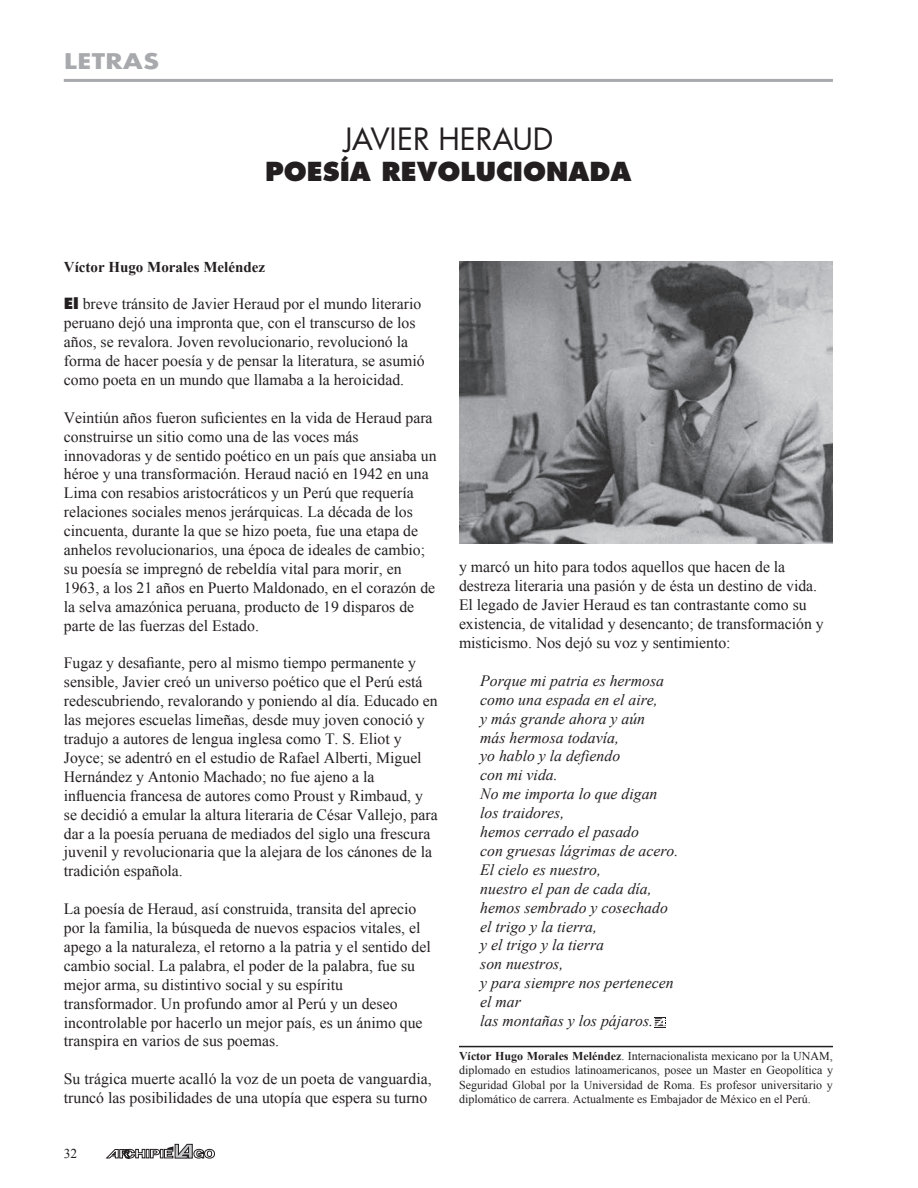
<style>
.page{position:relative;width:918px;height:1188px;background:#fff}
.page>*{position:absolute;margin:0;border:0;box-sizing:border-box;transform-origin:0 0}
.t1{font:30px "Futura";color:#231f20}
.t2{font:800 25.5px "Futura";color:#231f20}
.t3{font:700 21px "Futura";color:#a8a9ad;scale:1.2 1}
.t4{font:15.75px/18.9px "Times New Roman";color:#231f20}
.t5{font:italic 15.75px/18.9px "Times New Roman";color:#231f20}
.t6{font:700 15px "Times New Roman";color:#231f20}
.t7{font:13.5px "Times New Roman";color:#231f20}
.t8{font:12px/14.4px "Times New Roman";color:#231f20;text-align:justify}
.s1{font-family:"Futura BT";font-weight:900}
.s2{font-weight:700}
</style>
<div class="page">
<hr style="left:64px;top:79px;width:769px;height:3px;background:#a8a9ad">
<hr style="left:459px;top:1046px;width:374px;height:1px;background:#231f20">
<img style="left:459px;top:261px;width:374px;height:282px">
<svg style="left:106px;top:1144px;width:109px;height:15px"></svg>
<svg style="left:655px;top:1017px;width:12px;height:11px"></svg>
<h3 class="t3" style="left:64px;top:47px;width:81px">LETRAS</h3>
<h1 class="t1" style="left:343px;top:119px;width:211px">JAVIER HERAUD</h1>
<h2 class="t2" style="left:265px;top:156px;width:368px">POESÍA REVOLUCIONADA</h2>
<p class="t6" style="left:64px;top:258px;width:203px">Víctor Hugo Morales Meléndez</p>
<p class="t4" style="left:64px;top:295px;width:362px"><span class="s1">El</span> breve tránsito de Javier Heraud por el mundo literario peruano dejó una impronta que, con el transcurso de los años, se revalora. Joven revolucionario, revolucionó la forma de hacer poesía y de pensar la literatura, se asumió como poeta en un mundo que llamaba a la heroicidad.</p>
<p class="t4" style="left:64px;top:408px;width:374px">Veintiún años fueron suficientes en la vida de Heraud para construirse un sitio como una de las voces más innovadoras y de sentido poético en un país que ansiaba un héroe y una transformación. Heraud nació en 1942 en una Lima con resabios aristocráticos y un Perú que requería relaciones sociales menos jerárquicas. La década de los cincuenta, durante la que se hizo poeta, fue una etapa de anhelos revolucionarios, una época de ideales de cambio; su poesía se impregnó de rebeldía vital para morir, en 1963, a los 21 años en Puerto Maldonado, en el corazón de la selva amazónica peruana, producto de 19 disparos de parte de las fuerzas del Estado.</p>
<p class="t4" style="left:64px;top:654px;width:375px">Fugaz y desafiante, pero al mismo tiempo permanente y sensible, Javier creó un universo poético que el Perú está redescubriendo, revalorando y poniendo al día. Educado en las mejores escuelas limeñas, desde muy joven conoció y tradujo a autores de lengua inglesa como T. S. Eliot y Joyce; se adentró en el estudio de Rafael Alberti, Miguel Hernández y Antonio Machado; no fue ajeno a la influencia francesa de autores como Proust y Rimbaud, y se decidió a emular la altura literaria de César Vallejo, para dar a la poesía peruana de mediados del siglo una frescura juvenil y revolucionaria que la alejara de los cánones de la tradición española.</p>
<p class="t4" style="left:64px;top:899px;width:368px">La poesía de Heraud, así construida, transita del aprecio por la familia, la búsqueda de nuevos espacios vitales, el apego a la naturaleza, el retorno a la patria y el sentido del cambio social. La palabra, el poder de la palabra, fue su mejor arma, su distintivo social y su espíritu transformador. Un profundo amor al Perú y un deseo incontrolable por hacerlo un mejor país, es un ánimo que transpira en varios de sus poemas.</p>
<p class="t4" style="left:64px;top:1069px;width:369px">Su trágica muerte acalló la voz de un poeta de vanguardia, truncó las posibilidades de una utopía que espera su turno</p>
<p class="t7" style="left:64px;top:1146px;width:15px">32</p>
<p class="t4" style="left:459px;top:558px;width:366px">y marcó un hito para todos aquellos que hacen de la destreza literaria una pasión y de ésta un destino de vida.<br>El legado de Javier Heraud es tan contrastante como su existencia, de vitalidad y desencanto; de transformación y misticismo. Nos dejó su voz y sentimiento:</p>
<p class="t5" style="left:480px;top:671px;width:200px">Porque mi patria es hermosa como una espada en el aire,<br>y más grande ahora y aún<br>más hermosa todavía,<br>yo hablo y la defiendo<br>con mi vida.<br>No me importa lo que digan los traidores,<br>hemos cerrado el pasado<br>con gruesas lágrimas de acero.<br>El cielo es nuestro,<br>nuestro el pan de cada día, hemos sembrado y cosechado el trigo y la tierra,<br>y el trigo y la tierra<br>son nuestros,<br>y para siempre nos pertenecen el mar<br>las montañas y los pájaros.</p>
<p class="t8" style="left:459px;top:1049px;width:376px"><span class="s2">Víctor Hugo Morales Meléndez</span>. Internacionalista mexicano por la UNAM, diplomado en estudios latinoamericanos, posee un Master en Geopolítica y Seguridad Global por la Universidad de Roma. Es profesor universitario y diplomático de carrera. Actualmente es Embajador de México en el Perú.</p>
</div>
